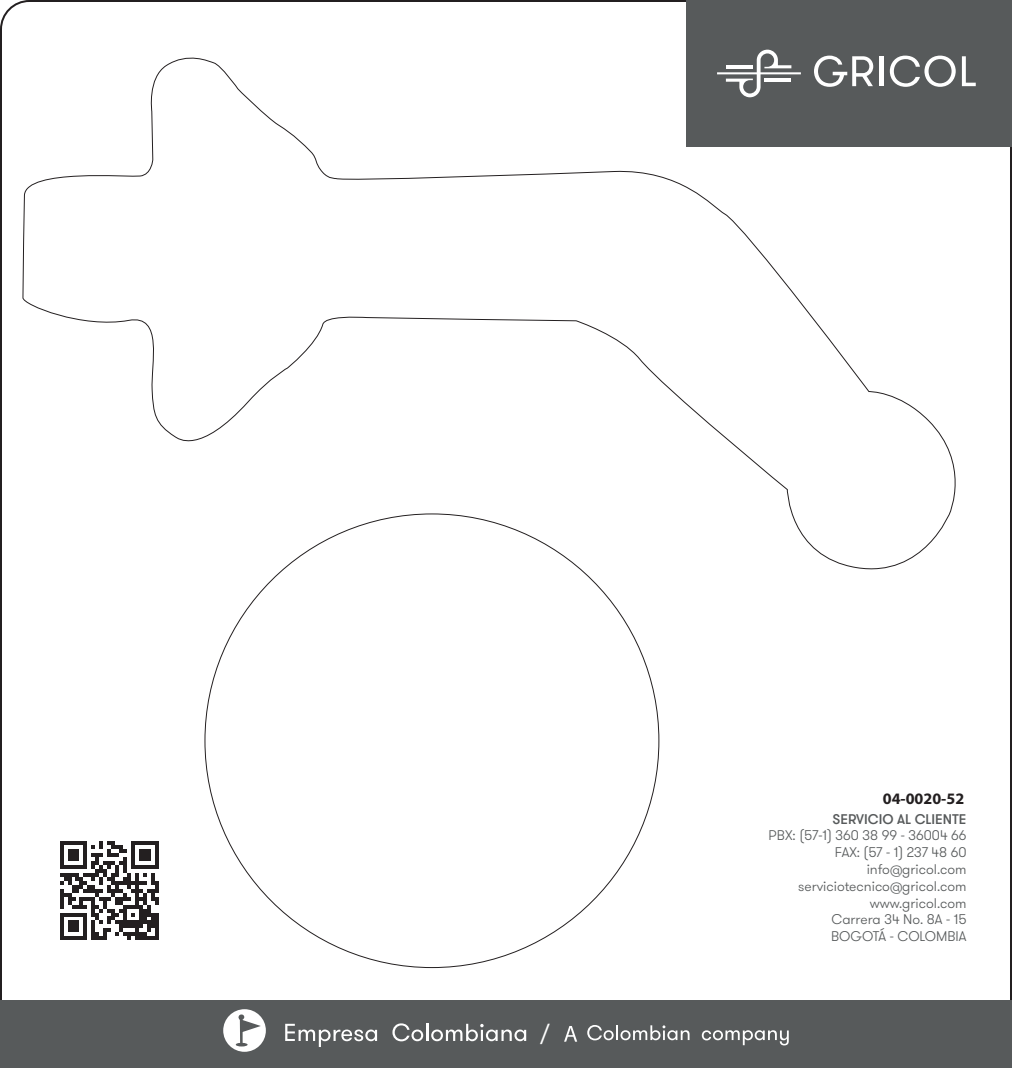
<style>
.page{position:relative;width:1012px;height:1068px;background:#fff}
.page>*{position:absolute;margin:0;border:0;box-sizing:border-box;transform-origin:0 0}
.t1{font:28.2px "Myriad Pro";color:#fff}
.t2{font:700 16px "Myriad Pro";color:#231f20}
.t3{font:300 14px/16.8px "GT Walsheim";color:#575a5b;text-align:right}
.t4{font:500 14px "GT Walsheim";color:#575a5b}
</style>
<div class="page">
<svg style="left:22px;top:57px;width:934px;height:522px"></svg>
<div style="left:686px;top:0;width:325px;height:147px;background:#575a5b"></div>
<svg style="left:717px;top:50px;width:83px;height:47px"></svg>
<svg style="left:814px;top:56px;width:59px;height:31px"></svg>
<hr style="left:879px;top:56px;width:4px;height:30px;background:#fff">
<svg style="left:889px;top:56px;width:66px;height:31px"></svg>
<svg style="left:961px;top:56px;width:14px;height:30px"></svg>
<div style="left:0;top:999px;width:1011px;height:69px;background:#575a5b"></div>
<div style="left:223px;top:1009px;width:43px;height:43px;background:#fff;border-radius:50%"></div>
<svg style="left:236px;top:1014px;width:25px;height:32px"></svg>
<svg style="left:285px;top:1024px;width:92px;height:23px"></svg>
<svg style="left:392px;top:1023px;width:134px;height:18px"></svg>
<svg style="left:587px;top:1025px;width:102px;height:15px"></svg>
<svg style="left:564px;top:1026px;width:13px;height:16px"></svg>
<svg style="left:701px;top:1030px;width:87px;height:15px"></svg>
<svg style="left:60px;top:841px;width:99px;height:99px"></svg>
<h1 class="t1" style="left:540px;top:1016px;width:11px">/</h1>
<p class="t2" style="left:882px;top:788px;width:83px">04-0020-52</p>
<p class="t4" style="left:832px;top:810px;width:136px">SERVICIO AL CLIENTE</p>
<p class="t3" style="left:768px;top:827px;width:199px">PBX: (57-1) 360 38 99 - 36004 66<br>FAX: (57 - 1) 237 48 60 info@gricol.com serviciotecnico@gricol.com www.gricol.com<br>Carrera 34 No. 8A - 15<br>BOGOTÁ - COLOMBIA</p>
</div>
